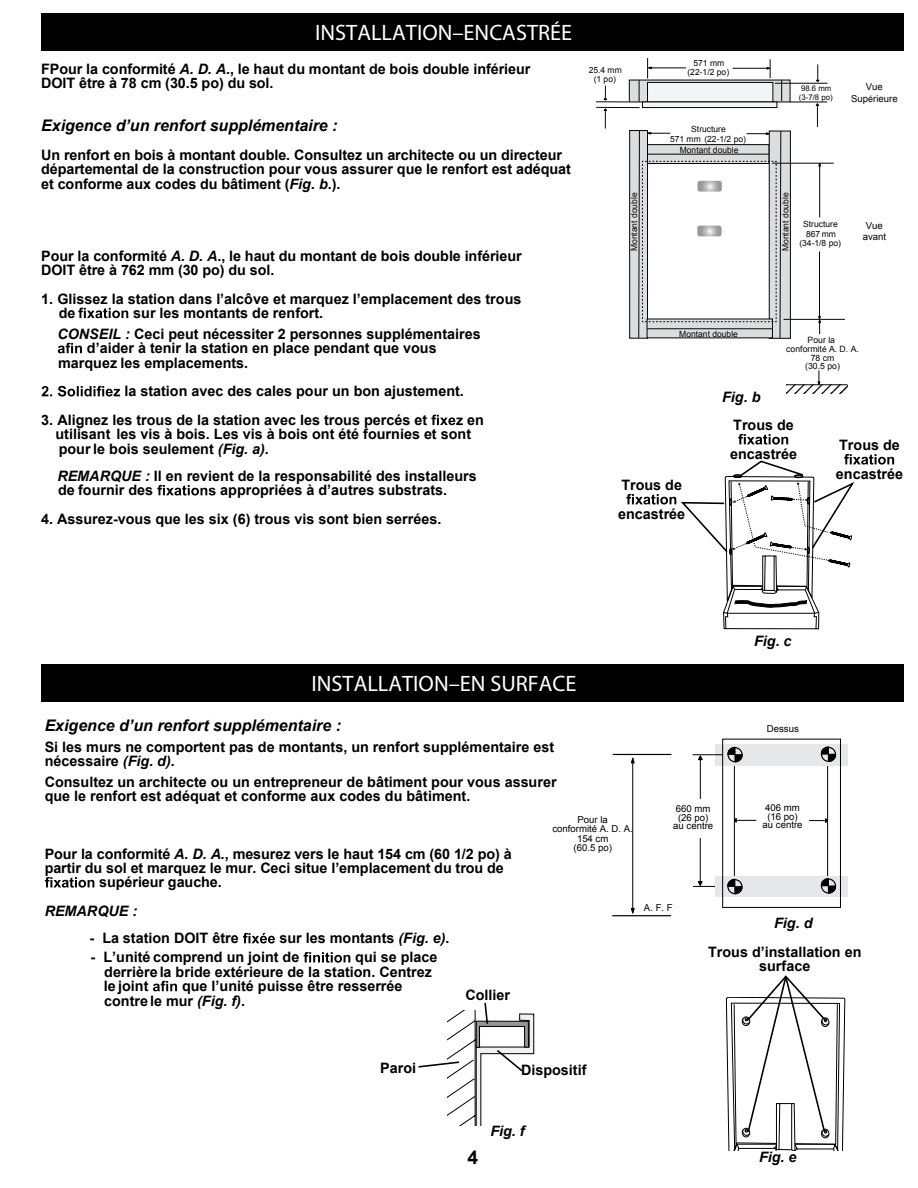
<style>
.page{position:relative;width:918px;height:1188px;background:#fff}
.page>*{position:absolute;margin:0;border:0;box-sizing:border-box;transform-origin:0 0}
.t1{font:italic 700 22.35px "Arial";color:#fff}
.t2{font:700 19.2px "Arial";color:#000}
.t3{font:italic 700 15.9px "Arial";color:#000}
.t4{font:700 14.4px/14.4px "Arial";color:#000}
.t5{font:italic 700 14.4px "Arial";color:#000}
.t6{font:10.8px "Arial";color:#000}
.t7{font:9.6px/8.4px "Arial";color:#000;text-align:center}
.t8{font:9.6px/11.6px "Arial";color:#050504;text-align:center}
.t9{font:8.7px/9.9px "Arial";color:#050504;text-align:center}
.t10{font:8.55px/9px "Arial";color:#050504;text-align:center}
.t11{font:7.8px "Arial";color:#050504}
.s1{font-style:italic}
.s2{font-size:9px}
.s3{font-size:8.25px}
</style>
<div class="page">
<svg style="left:78px;top:308px;width:50px;height:10px"></svg>
<svg style="left:58px;top:343px;width:24px;height:10px"></svg>
<svg style="left:42px;top:386px;width:78px;height:11px"></svg>
<svg style="left:431px;top:415px;width:32px;height:10px"></svg>
<svg style="left:157px;top:485px;width:59px;height:11px"></svg>
<div style="left:41px;top:13px;width:863px;height:37px;background:#000"></div>
<div style="left:41px;top:664px;width:863px;height:38px;background:#000"></div>
<svg style="left:45px;top:877px;width:49px;height:11px"></svg>
<svg style="left:243px;top:933px;width:32px;height:10px"></svg>
<svg style="left:304px;top:952px;width:46px;height:11px"></svg>
<svg style="left:153px;top:981px;width:24px;height:10px"></svg>
<svg style="left:738px;top:434px;width:50px;height:11px"></svg>
<svg style="left:626px;top:454px;width:268px;height:175px"></svg>
<svg style="left:725px;top:975px;width:121px;height:175px"></svg>
<div style="left:715px;top:744px;width:133px;height:22px;background:#e6e7e8"></div>
<div style="left:715px;top:877px;width:133px;height:20px;background:#e6e7e8"></div>
<svg style="left:693px;top:746px;width:144px;height:149px"></svg>
<div style="left:722px;top:739px;width:119px;height:169px;border:1px solid #000"></div>
<hr style="left:613px;top:754px;width:58px;height:1px;background:#000">
<hr style="left:612px;top:915px;width:59px;height:1px;background:#000">
<svg style="left:630px;top:757px;width:5px;height:7px"></svg>
<hr style="left:632px;top:758px;width:1px;height:155px;background:#000">
<svg style="left:630px;top:908px;width:5px;height:8px"></svg>
<svg style="left:418px;top:1003px;width:116px;height:123px"></svg>
<div style="left:769px;top:131px;width:21px;height:207px;background:#dcddde"></div>
<div style="left:769px;top:131px;width:22px;height:208px;border:1px solid #050504"></div>
<svg style="left:782px;top:82px;width:7px;height:18px"></svg>
<hr style="left:775px;top:83px;width:53px;height:1px;background:#050504">
<hr style="left:790px;top:102px;width:37px;height:1px;background:#050504">
<svg style="left:815px;top:103px;width:5px;height:24px"></svg>
<svg style="left:806px;top:64px;width:14px;height:20px"></svg>
<hr style="left:772px;top:163px;width:62px;height:1px;background:#050504">
<hr style="left:783px;top:319px;width:62px;height:1px;background:#050504">
<svg style="left:786px;top:385px;width:62px;height:8px"></svg>
<hr style="left:819px;top:163px;width:1px;height:54px;background:#050504">
<hr style="left:819px;top:251px;width:1px;height:68px;background:#050504">
<svg style="left:818px;top:316px;width:3px;height:18px"></svg>
<svg style="left:817px;top:370px;width:3px;height:15px"></svg>
<svg style="left:596px;top:58px;width:186px;height:281px"></svg>
<h1 class="t1" style="left:315px;top:19px;width:258px">INSTALLATION–ENCASTRÉE</h1>
<p class="t4" style="left:41px;top:62px;width:491px">FPour la conformité <span class="s1">A. D. A</span>., le haut du montant de bois double inférieur<br>DOIT être à 78 cm (30.5 po) du sol.</p>
<p class="t3" style="left:41px;top:115px;width:298px">Exigence d’un renfort supplémentaire :</p>
<p class="t4" style="left:41px;top:148px;width:531px">Un renfort en bois à montant double. Consultez un architecte ou un directeur départemental de la construction pour vous assurer que le renfort est adéquat et conforme aux codes du bâtiment (<span class="s1">Fig. b</span>.).</p>
<p class="t4" style="left:41px;top:249px;width:482px">Pour la conformité <span class="s1">A. D. A</span>., le haut du montant de bois double inférieur<br>DOIT être à 762 mm (30 po) du sol.</p>
<p class="t4" style="left:59px;top:292px;width:464px;text-indent:-17px">1. Glissez la station dans l’alcôve et marquez l’emplacement des trous de</p>
<p class="t4" style="left:57px;top:303px;width:425px;line-height:20.7px;text-indent:76px">sur les montants de renfort.<br><span class="s1">CONSEIL :</span> Ceci peut nécessiter 2 personnes supplémentaires</p>
<p class="t4" style="left:58px;top:341px;width:380px;text-indent:29px">d’aider à tenir la station en place pendant que vous marquez les emplacements.</p>
<p class="t4" style="left:124px;top:385px;width:341px">la station avec des cales pour un bon ajustement.</p>
<p class="t4" style="left:41px;top:413px;width:388px">3. Alignez les trous de la station avec les trous percés et</p>
<p class="t4" style="left:55px;top:413px;width:430px;text-indent:412px">en utilisant les vis à bois. Les vis à bois ont été fournies et sont pour le bois seulement <span class="s1">(Fig. a)</span>.</p>
<p class="t4" style="left:57px;top:469px;width:421px"><span class="s1">REMARQUE :</span> Il en revient de la responsabilité des installeurs de fournir des</p>
<p class="t4" style="left:220px;top:484px;width:228px">appropriées à d’autres substrats.</p>
<p class="t4" style="left:41px;top:512px;width:402px">4. Assurez-vous que les six (6) trous vis sont bien serrées.</p>
<p class="t10" style="left:589px;top:65px;width:35px">25.4 mm</p>
<p class="t10" style="left:594px;top:75px;width:24px">(1 po)</p>
<p class="t10" style="left:630px;top:251px;width:60px;rotate:-90deg">Montant double</p>
<p class="t10" style="left:693px;top:58px;width:32px">571 mm</p>
<p class="t7" style="left:668px;top:68px;width:40px">571 mm"</p>
<p class="t10" style="left:687px;top:67px;width:43px">(22-1/2 po)</p>
<p class="t10" style="left:691px;top:125px;width:36px">Structure</p>
<p class="t10" style="left:670px;top:134px;width:78px">571 mm (22-1/2 po)</p>
<p class="t7" style="left:668px;top:142px;width:40px">Structure</p>
<p class="t10" style="left:680px;top:145px;width:60px">Montant double</p>
<p class="t11" style="left:801px;top:83px;width:32px">98.6 mm</p>
<p class="t11" style="left:799px;top:92px;width:35px">(3-7/8 po)</p>
<p class="t7" style="left:786px;top:95px;width:39px">98.6 mm</p>
<p class="t8" style="left:851px;top:81px;width:48px">Vue<br>Sup<span class="s2">é</span>rieure</p>
<p class="t6" style="left:862px;top:89px;width:20px">Vue</p>
<p class="t10" style="left:781px;top:251px;width:60px;rotate:-90deg">Montant double</p>
<p class="t10" style="left:803px;top:220px;width:36px">Structure</p>
<p class="t10" style="left:799px;top:230px;width:43px">867 mm (34-1/8 po)</p>
<p class="t8" style="left:863px;top:220px;width:25px">Vue avant</p>
<p class="t10" style="left:679px;top:329px;width:60px">Montant double</p>
<p class="t5" style="left:722px;top:388px;width:40px">Fig. b</p>
<p class="t9" style="left:786px;top:335px;width:74px">Pour la<br>conformit<span class="s3">é</span> A. D. A.</p>
<p class="t9" style="left:805px;top:354px;width:36px;line-height:8.1px">78 cm (30.5 po)</p>
<p class="t4" style="left:618px;top:471px;width:69px;line-height:28.8px">Trous de encastrée</p>
<p class="t4" style="left:730px;top:411px;width:69px;line-height:28.8px">Trous de encastrée</p>
<p class="t4" style="left:836px;top:431px;width:69px;line-height:28.8px">Trous de encastrée</p>
<p class="t5" style="left:754px;top:632px;width:39px">Fig. c</p>
<h1 class="t1" style="left:312px;top:670px;width:266px">INSTALLATION–EN SURFACE</h1>
<p class="t3" style="left:45px;top:715px;width:298px">Exigence d’un renfort supplémentaire :</p>
<p class="t4" style="left:45px;top:740px;width:511px">Si les murs ne comportent pas de montants, un renfort supplémentaire est nécessaire <span class="s1">(Fig. d)</span>.</p>
<p class="t4" style="left:45px;top:775px;width:513px">Consultez un architecte ou un entrepreneur de bâtiment pour vous assurer que le renfort est adéquat et conforme aux codes du bâtiment.</p>
<p class="t4" style="left:45px;top:847px;width:469px">Pour la conformité <span class="s1">A. D. A.</span>, mesurez vers le haut 154 cm (60 1/2 po) à</p>
<p class="t4" style="left:45px;top:861px;width:461px">partir du sol et marquez le mur. Ceci situe l’emplacement du trou de</p>
<p class="t4" style="left:99px;top:876px;width:124px">supérieur gauche.</p>
<p class="t5" style="left:45px;top:902px;width:94px">REMARQUE :</p>
<p class="t4" style="left:89px;top:932px;width:151px">- La station DOIT être</p>
<p class="t4" style="left:279px;top:932px;width:172px">sur les montants <span class="s1">(Fig. e)</span>.</p>
<p class="t4" style="left:90px;top:951px;width:210px">- L’unité comprend un joint de</p>
<p class="t4" style="left:104px;top:951px;width:335px;text-indent:252px">qui se place derrièrela bride extérieure de la station. Centrez le joint</p>
<p class="t4" style="left:104px;top:979px;width:300px;text-indent:78px">que l’unité puisse être resserrée contrele mur <span class="s1">(Fig. f)</span>.</p>
<p class="t4" style="left:465px;top:988px;width:46px">Collier</p>
<p class="t7" style="left:553px;top:815px;width:82px;line-height:9.6px">Pour la<br>conformité A. D. A.<br>154 cm<br>(60.5 po)</p>
<p class="t7" style="left:767px;top:724px;width:33px">Dessus</p>
<p class="t7" style="left:673px;top:805px;width:41px">660 mm (26 po) au centre</p>
<p class="t7" style="left:763px;top:804px;width:41px">406 mm (16 po) au centre</p>
<p class="t7" style="left:644px;top:904px;width:30px">A. F. F</p>
<p class="t5" style="left:774px;top:913px;width:40px">Fig. d</p>
<p class="t4" style="left:708px;top:945px;width:155px;text-align:center">Trous d’installation en surface</p>
<p class="t4" style="left:380px;top:1061px;width:37px">Paroi</p>
<p class="t4" style="left:521px;top:1063px;width:67px">Dispositif</p>
<h2 class="t2" style="left:467px;top:1144px;width:12px">4</h2>
<p class="t5" style="left:490px;top:1121px;width:36px">Fig. f</p>
<p class="t5" style="left:759px;top:1148px;width:39px">Fig. e</p>
</div>
